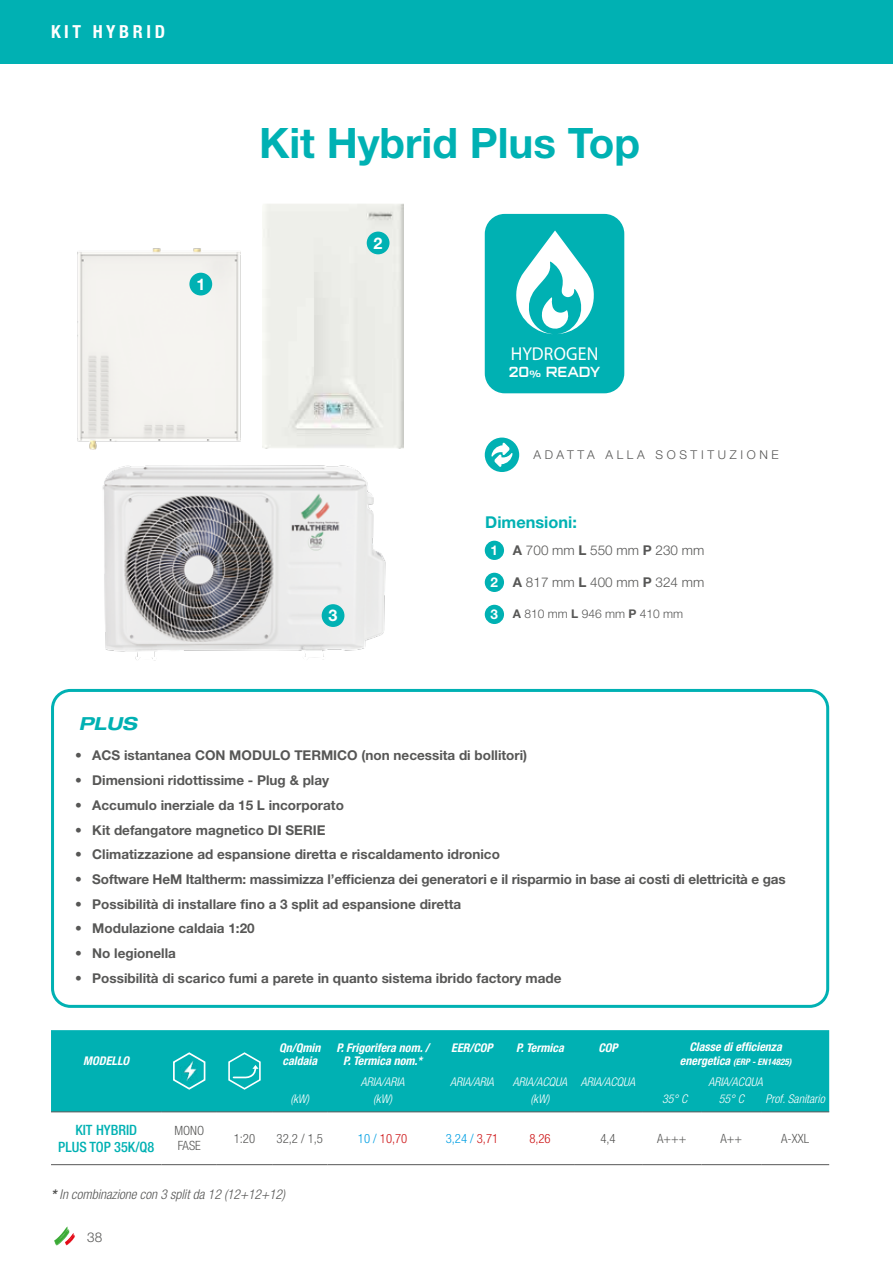
<style>
.page{position:relative;width:893px;height:1263px;background:#fff}
.page>*{position:absolute;margin:0;border:0;box-sizing:border-box;transform-origin:0 0}
.t1{font:700 42px "Helvetica Neue LT Std";color:#00b1b3}
.t2{font:18.6px "Myriad Pro";letter-spacing:.01em;color:#fff;scale:.95 1}
.t3{font:700 condensed 18px "Helvetica Neue LT Std";letter-spacing:.2em;color:#fff}
.t4{font:italic 700 expanded 18px "Helvetica Neue LT Std";color:#00b1b3}
.t5{font:700 16.35px "Helvetica Neue LT Std";color:#00b1b3}
.t6{font:700 16.05px "Helvetica Neue LT Std";color:#fff}
.t7{font:14.55px "Armstrong";color:#fff}
.t8{font:500 condensed 14.25px/17.1px "Helvetica Neue LT Std";color:#00b1b3;text-align:center}
.t9{font:700 13.5px "Helvetica Neue LT Std";color:#575756}
.t10{font:300 13.5px "Helvetica Neue LT Std";color:#575756}
.t11{font:italic 300 condensed 13.5px "Helvetica Neue LT Std";color:#575756}
.t12{font:300 condensed 12.75px/15.3px "Helvetica Neue LT Std";color:#575756}
.t13{font:300 condensed 12.75px "Helvetica Neue LT Std";color:#cd1719}
.t14{font:300 condensed 12.75px "Helvetica Neue LT Std";color:#009fe3}
.t15{font:300 12.15px "Helvetica Neue LT Std";letter-spacing:.3em;color:#575756}
.t16{font:italic 700 condensed 12px/13.2px "Helvetica Neue LT Std";color:#fff}
.t17{font:italic 300 condensed 12px "Helvetica Neue LT Std";color:#fff}
.t18{font:300 12px "Helvetica Neue LT Std";color:#575756}
.t19{font:italic 700 condensed 9px "Helvetica Neue LT Std";color:#fff}
.s1{font-size:9.15px}
.s2{font-weight:700;color:#fff}
.s3{font-weight:700}
.s4{font-weight:700;font-size:13.5px;color:#fff}
.s5{font-size:12px}
.s6{color:#009fe3}
.s7{color:#cd1719}
</style>
<div class="page">
<svg style="left:54px;top:1226px;width:21px;height:19px"></svg>
<div style="left:0;top:0;width:893px;height:64px;background:#00b1b3"></div>
<div style="left:485px;top:214px;width:139px;height:179px;background:#00b1b3;border-radius:20px"></div>
<svg style="left:516px;top:230px;width:78px;height:104px"></svg>
<div style="left:51px;top:689px;width:778px;height:319px;border:3px solid #00b1b3;border-radius:18px"></div>
<div style="left:51px;top:1030px;width:778px;height:81px;background:#00b1b3"></div>
<hr style="left:51px;top:1111px;width:111px;height:1px;background:#575756">
<hr style="left:162px;top:1111px;width:55px;height:1px;background:#575756">
<hr style="left:217px;top:1111px;width:55px;height:1px;background:#575756">
<hr style="left:272px;top:1111px;width:55px;height:1px;background:#575756">
<hr style="left:327px;top:1111px;width:111px;height:1px;background:#575756">
<hr style="left:438px;top:1111px;width:68px;height:1px;background:#575756">
<hr style="left:506px;top:1111px;width:68px;height:1px;background:#575756">
<hr style="left:574px;top:1111px;width:68px;height:1px;background:#575756">
<hr style="left:642px;top:1111px;width:60px;height:1px;background:#575756">
<hr style="left:702px;top:1111px;width:59px;height:1px;background:#575756">
<hr style="left:761px;top:1111px;width:68px;height:1px;background:#575756">
<hr style="left:51px;top:1164px;width:111px;height:1px;background:#575756">
<hr style="left:162px;top:1164px;width:55px;height:1px;background:#575756">
<hr style="left:217px;top:1164px;width:55px;height:1px;background:#575756">
<hr style="left:272px;top:1164px;width:55px;height:1px;background:#575756">
<hr style="left:327px;top:1164px;width:111px;height:1px;background:#575756">
<hr style="left:438px;top:1164px;width:68px;height:1px;background:#575756">
<hr style="left:506px;top:1164px;width:68px;height:1px;background:#575756">
<hr style="left:574px;top:1164px;width:68px;height:1px;background:#575756">
<hr style="left:642px;top:1164px;width:60px;height:1px;background:#575756">
<hr style="left:702px;top:1164px;width:59px;height:1px;background:#575756">
<hr style="left:761px;top:1164px;width:68px;height:1px;background:#575756">
<svg style="left:172px;top:1051px;width:35px;height:40px"></svg>
<img style="left:180px;top:1058px;width:19px;height:26px">
<svg style="left:227px;top:1051px;width:35px;height:40px"></svg>
<div style="left:485px;top:438px;width:34px;height:34px;background:#00b1b3;border-radius:50%"></div>
<svg style="left:491px;top:443px;width:22px;height:24px"></svg>
<div style="left:485px;top:541px;width:19px;height:19px;background:#00b1b3;border-radius:50%"></div>
<div style="left:485px;top:573px;width:19px;height:19px;background:#00b1b3;border-radius:50%"></div>
<div style="left:485px;top:605px;width:19px;height:19px;background:#00b1b3;border-radius:50%"></div>
<img style="left:77px;top:248px;width:164px;height:201px">
<img style="left:263px;top:204px;width:141px;height:245px">
<img style="left:92px;top:444px;width:309px;height:217px">
<div style="left:189px;top:273px;width:23px;height:22px;background:#00b1b3;border-radius:50%"></div>
<div style="left:367px;top:232px;width:22px;height:22px;background:#00b1b3;border-radius:50%"></div>
<div style="left:322px;top:604px;width:22px;height:23px;background:#00b1b3;border-radius:50%"></div>
<h3 class="t3" style="left:51px;top:21px;width:116px">KIT HYBRID</h3>
<p class="t6" style="left:196px;top:274px;width:10px">1</p>
<h3 class="t4" style="left:79px;top:712px;width:60px">PLUS</h3>
<h1 class="t1" style="left:259px;top:117px;width:383px">Kit Hybrid Plus Top</h1>
<p class="t6" style="left:374px;top:233px;width:10px">2</p>
<p class="t6" style="left:329px;top:606px;width:10px">3</p>
<h2 class="t2" style="left:511px;top:343px;width:94px">HYDROGEN</h2>
<p class="t7" style="left:509px;top:363px;width:93px">20<span class="s1">%</span> READY</p>
<p class="t15" style="left:533px;top:447px;width:247px">ADATTA ALLA SOSTITUZIONE</p>
<p class="t5" style="left:485px;top:512px;width:93px">Dimensioni:</p>
<p class="t10" style="left:491px;top:542px;width:215px"><span class="s2">1</span> <span class="s3">A</span> 700 mm <span class="s3">L</span> 550 mm <span class="s3">P</span> 230 mm</p>
<p class="t10" style="left:491px;top:574px;width:215px"><span class="s2">2</span> <span class="s3">A</span> 817 mm <span class="s3">L</span> 400 mm <span class="s3">P</span> 324 mm</p>
<p class="t18" style="left:491px;top:606px;width:194px"><span class="s4">3</span> <span class="s3">A</span> 810 mm <span class="s3">L</span> 946 mm <span class="s3">P</span> 410 mm</p>
<p class="t9" style="left:75px;top:747px;width:453px">• ACS istantanea CON MODULO TERMICO (non necessita di bollitori)</p>
<p class="t9" style="left:75px;top:772px;width:255px">• Dimensioni ridottissime - Plug &amp; play</p>
<p class="t9" style="left:75px;top:797px;width:270px">• Accumulo inerziale da 15 L incorporato</p>
<p class="t9" style="left:75px;top:821px;width:252px">• Kit defangatore magnetico DI SERIE</p>
<p class="t9" style="left:75px;top:846px;width:426px">• Climatizzazione ad espansione diretta e riscaldamento idronico</p>
<p class="t9" style="left:75px;top:871px;width:712px">• Software HeM Italtherm: massimizza l’efficienza dei generatori e il risparmio in base ai costi di elettricità e gas</p>
<p class="t9" style="left:75px;top:895px;width:388px">• Possibilità di installare fino a 3 split ad espansione diretta</p>
<p class="t9" style="left:75px;top:920px;width:181px">• Modulazione caldaia 1:20</p>
<p class="t9" style="left:75px;top:945px;width:102px">• No legionella</p>
<p class="t9" style="left:75px;top:970px;width:488px">• Possibilità di scarico fumi a parete in quanto sistema ibrido factory made</p>
<p class="t16" style="left:83px;top:1054px;width:47px">MODELLO</p>
<p class="t16" style="left:279px;top:1041px;width:43px">Qn/Qmin caldaia</p>
<p class="t16" style="left:336px;top:1041px;width:94px;text-align:center">P. Frigorifera nom. /<br>P. Termica nom.*</p>
<p class="t16" style="left:451px;top:1041px;width:43px">EER/COP</p>
<p class="t16" style="left:516px;top:1041px;width:49px">P. Termica</p>
<p class="t16" style="left:598px;top:1041px;width:21px">COP</p>
<p class="t16" style="left:689px;top:1041px;width:94px">Classe di efficienza</p>
<p class="t19" style="left:680px;top:1056px;width:113px"><span class="s5">energetica</span> (ERP - EN14825)</p>
<p class="t17" style="left:361px;top:1075px;width:45px">ARIA/ARIA</p>
<p class="t17" style="left:450px;top:1075px;width:45px">ARIA/ARIA</p>
<p class="t17" style="left:513px;top:1075px;width:124px">ARIA/ACQUA ARIA/ACQUA</p>
<p class="t17" style="left:708px;top:1075px;width:56px">ARIA/ACQUA</p>
<p class="t17" style="left:290px;top:1092px;width:20px">(kW)</p>
<p class="t17" style="left:373px;top:1092px;width:20px">(kW)</p>
<p class="t17" style="left:531px;top:1092px;width:20px">(kW)</p>
<p class="t17" style="left:662px;top:1092px;width:27px">35° C</p>
<p class="t17" style="left:719px;top:1092px;width:27px">55° C</p>
<p class="t17" style="left:765px;top:1092px;width:61px">Prof. Sanitario</p>
<p class="t8" style="left:58px;top:1121px;width:98px">KIT HYBRID<br>PLUS TOP 35K/Q8</p>
<p class="t12" style="left:174px;top:1123px;width:31px">MONO<br>FASE</p>
<p class="t12" style="left:234px;top:1130px;width:23px">1:20</p>
<p class="t12" style="left:277px;top:1130px;width:48px">32,2 / 1,5</p>
<p class="t13" style="left:358px;top:1131px;width:51px"><span class="s6">10 /</span> 10,70</p>
<p class="t14" style="left:446px;top:1131px;width:54px">3,24 / <span class="s7">3,71</span></p>
<p class="t13" style="left:529px;top:1131px;width:23px">8,26</p>
<p class="t12" style="left:600px;top:1130px;width:17px">4,4</p>
<p class="t12" style="left:657px;top:1130px;width:31px">A+++</p>
<p class="t12" style="left:720px;top:1130px;width:23px">A++</p>
<p class="t12" style="left:781px;top:1130px;width:29px">A-XXL</p>
<p class="t11" style="left:51px;top:1187px;width:236px"><span class="s3">*</span> In combinazione con 3 split da 12 (12+12+12)</p>
<p class="t10" style="left:87px;top:1229px;width:17px">38</p>
</div>
